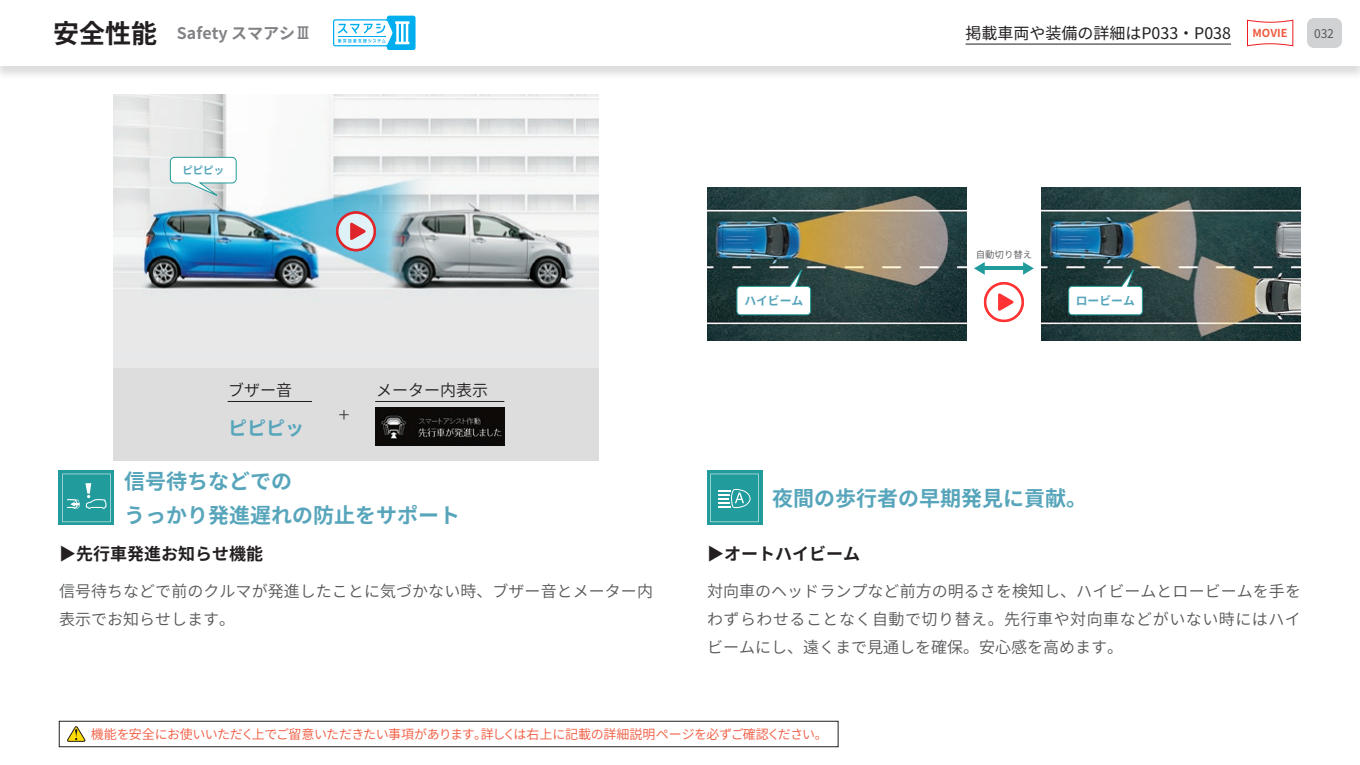
<style>
.page{position:relative;width:1360px;height:765px;background:#fff}
.page>*{position:absolute;margin:0;border:0;box-sizing:border-box;transform-origin:0 0}
.t1{font:700 21px/34px "Noto Sans CJ Kjp";color:#57a5bb}
.t2{font:700 19px "Noto Sans CJ Kjp";color:#57a5bb}
.t3{font:700 17px "Noto Sans CJ Kjp";color:#231f20}
.t4{font:600 16px/28px "Noto Sans CJ Kjp";letter-spacing:.005em;color:#57585a}
.t5{font:16px "Noto Sans CJ Kjp";color:#231f20}
.t6{font:700 16px "Noto Sans CJ Kjp";color:#808285}
.t7{font:600 16px "Noto Sans CJ Kjp";color:#231f20}
.t8{font:500 16px "Adobe Myungjo Std";color:#231f20}
.t9{font:600 13px "Noto Sans CJ Kjp";letter-spacing:-.03em;color:#f0593e}
.t10{font:12px "Noto Sans CJ Kjp";color:#57585a}
.t11{font:700 11.8px "Noto Sans CJ Kjp";color:#57a5bb}
.t12{font:700 11px "Noto Sans CJ Kjp";color:#f0593e}
.t13{font:700 10.4px "Noto Sans CJ Kjp";color:#57a5bb}
.t14{font:600 9.4px "Noto Sans CJ Kjp";color:#57585a}
.s1{font-size:26px;color:#231f20}
.s2{font-family:"UD Shin Go Pr 6 N";font-weight:500}
</style>
<div class="page">
<img style="left:707px;top:187px;width:260px;height:153px">
<img style="left:1041px;top:187px;width:260px;height:153px">
<svg style="left:1023px;top:262px;width:11px;height:13px"></svg>
<svg style="left:974px;top:262px;width:11px;height:13px"></svg>
<hr style="left:982px;top:267px;width:43px;height:3px;background:#219b9b">
<svg style="left:736px;top:266px;width:75px;height:49px"></svg>
<svg style="left:1068px;top:266px;width:75px;height:49px"></svg>
<svg style="left:67px;top:726px;width:18px;height:16px"></svg>
<div style="left:59px;top:721px;width:779px;height:26px;border:1px solid #231f20"></div>
<img style="left:113px;top:95px;width:486px;height:273px">
<svg style="left:170px;top:157px;width:67px;height:41px"></svg>
<div style="left:113px;top:368px;width:486px;height:92px;background:#ddddde"></div>
<hr style="left:375px;top:401px;width:129px;height:1px;background:#231f20">
<hr style="left:228px;top:401px;width:84px;height:1px;background:#231f20">
<img style="left:375px;top:408px;width:129px;height:38px">
<svg style="left:59px;top:470px;width:55px;height:55px"></svg>
<svg style="left:62px;top:474px;width:49px;height:48px;background:#37a5a5"></svg>
<svg style="left:707px;top:470px;width:55px;height:55px"></svg>
<svg style="left:710px;top:474px;width:49px;height:48px;background:#3ca7a7"></svg>
<div style="left:0;top:0;width:1360px;height:80px;background:#231f20;opacity:.15"></div>
<div style="left:0;top:0;width:1360px;height:66px;background:#fff"></div>
<div style="left:1307px;top:18px;width:35px;height:30px;background:#d1d2d4;border-radius:7px"></div>
<hr style="left:966px;top:44px;width:265px;height:1px;background:#231f20">
<svg style="left:333px;top:16px;width:83px;height:34px"></svg>
<svg style="left:1247px;top:19px;width:47px;height:28px"></svg>
<svg style="left:336px;top:211px;width:40px;height:40px;background:#c5aab5"></svg>
<svg style="left:984px;top:282px;width:40px;height:40px"></svg>
<p class="t6" style="left:53px;top:24px;width:260px"><span class="s1">安全性能</span> Safety スマアシ<span class="s2">Ⅲ</span></p>
<p class="t5" style="left:966px;top:24px;width:267px">掲載車両や装備の詳細はP033・P038</p>
<p class="t12" style="left:1252px;top:27px;width:37px">MOVIE</p>
<p class="t10" style="left:1314px;top:26px;width:21px">032</p>
<p class="t13" style="left:183px;top:164px;width:43px">ピピピッ</p>
<p class="t7" style="left:228px;top:381px;width:66px">ブザー音</p>
<p class="t7" style="left:376px;top:381px;width:113px">メーター内表示</p>
<p class="t2" style="left:228px;top:418px;width:78px">ピピピッ</p>
<p class="t8" style="left:336px;top:407px;width:17px">＋</p>
<h1 class="t1" style="left:124px;top:465px;width:338px">信号待ちなどでの<br>うっかり発進遅れの防止をサポート</h1>
<p class="t3" style="left:59px;top:545px;width:206px">▶先行車発進お知らせ機能</p>
<p class="t4" style="left:59px;top:578px;width:596px">信号待ちなどで前のクルマが発進したことに気づかない時、ブザー音とメーター内表示でお知らせします。</p>
<p class="t14" style="left:976px;top:249px;width:58px">自動切り替え</p>
<p class="t11" style="left:744px;top:294px;width:60px">ハイビーム</p>
<p class="t11" style="left:1076px;top:294px;width:60px">ロービーム</p>
<h1 class="t1" style="left:772px;top:482px;width:316px">夜間の歩行者の早期発見に貢献。</h1>
<p class="t3" style="left:707px;top:545px;width:154px">▶オートハイビーム</p>
<p class="t4" style="left:707px;top:578px;width:596px;text-align:justify">対向車のヘッドランプなど前方の明るさを検知し、ハイビームとロービームを手をわずらわせることなく自動で切り替え。先行車や対向車などがいない時にはハイビームにし、遠くまで見通しを確保。安心感を高めます。</p>
<p class="t9" style="left:91px;top:727px;width:739px">機能を安全にお使いいただく上でご留意いただきたい事項があります。詳しくは右上に記載の詳細説明ページを必ずご確認ください。</p>
</div>
